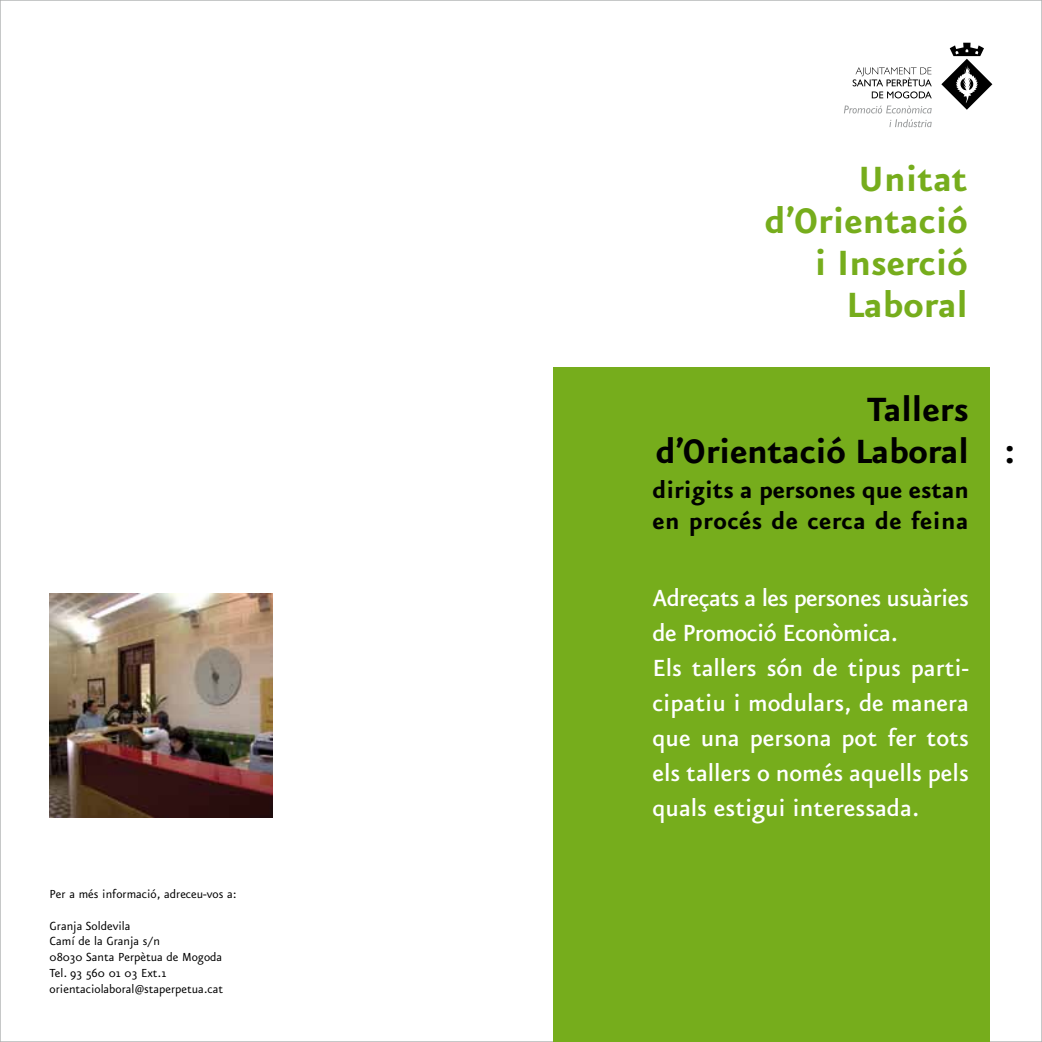
<style>
.page{position:relative;width:1042px;height:1042px;background:#fff}
.page>*{position:absolute;margin:0;border:0;box-sizing:border-box;transform-origin:0 0}
.t1{font:700 42px/42px "Eureka Sans";color:#76ad1c;text-align:right}
.t2{font:700 42px "Eureka Sans";color:#000}
.t3{font:700 40.25px/42px "Eureka Sans";letter-spacing:-.01em;color:#000;text-align:right}
.t4{font:500 28px/35px "Eureka Sans";color:#fff}
.t5{font:700 28px/31.5px "Eureka Sans";color:#000}
.t6{font:14px/15.8px "Eureka Sans";color:#000}
</style>
<div class="page">
<div style="left:553px;top:367px;width:437px;height:675px;background:#76ad1c"></div>
<img style="left:50px;top:594px;width:223px;height:223px">
<svg style="left:852px;top:67px;width:80px;height:31px"></svg>
<svg style="left:844px;top:106px;width:88px;height:7px"></svg>
<svg style="left:889px;top:119px;width:43px;height:8px"></svg>
<svg style="left:941px;top:43px;width:51px;height:67px"></svg>
<p class="t6" style="left:50px;top:887px;width:188px">Per a més informació, adreceu-vos a:</p>
<p class="t6" style="left:50px;top:918px;width:175px">Granja Soldevila<br>Camí de la Granja s/n<br>08030 Santa Perpètua de Mogoda<br>Tel. 93 560 01 03 Ext.1 orientaciolaboral@staperpetua.cat</p>
<h1 class="t1" style="left:765px;top:159px;width:204px">Unitat d’Orientació i Inserció<br>Laboral</h1>
<h2 class="t3" style="left:656px;top:389px;width:314px">Tallers<br>d’Orientació Laboral</h2>
<p class="t5" style="left:652px;top:474px;width:318px">dirigits a persones que estan en procés de cerca de feina</p>
<p class="t4" style="left:652px;top:581px;width:318px">Adreçats a les persones usuàries de Promoció Econòmica.<br>Els tallers són de tipus parti&shy;cipatiu i modulars, de manera que una persona pot fer tots els tallers o només aquells pels quals estigui interessada.</p>
<h1 class="t2" style="left:1004px;top:429px;width:13px">:</h1>
</div>
